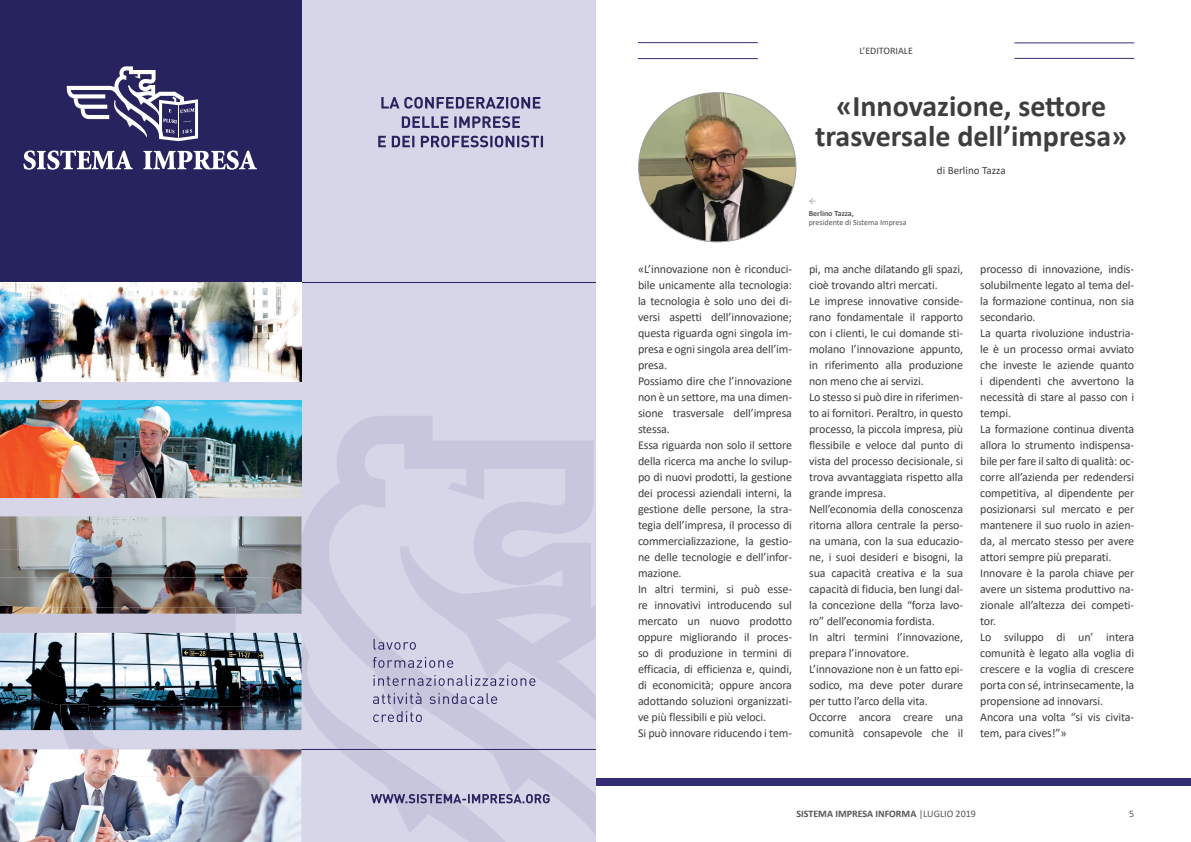
<style>
.page{position:relative;width:1191px;height:842px;background:#fff}
.page>*{position:absolute;margin:0;border:0;box-sizing:border-box;transform-origin:0 0}
.titolo_editoriale{font:700 30px/30px "Calibri";color:#3e3e3f;text-align:center}
.testo{font:12px/16px "Calibri";letter-spacing:-.01em;color:#3e3e3f;text-align:justify}
.titolo_editoriale-2{font:11px "Calibri";color:#3e3e3f}
.data{font:700 10px "Calibri";color:#545557}
.t1{font:10px "Calibri";color:#3e3e3f}
.t2{font:10px "Calibri";color:#545557}
.didascalia{font:8px/9px "Calibri";color:#545557}
.s1{font-weight:700}
.s2{font-weight:400}
</style>
<div class="page">
<div style="left:595px;top:778px;width:596px;height:7px;background:#322d74"></div>
<hr style="left:638px;top:58px;width:120px;height:1px;background:#322d74">
<hr style="left:638px;top:42px;width:120px;height:1px;background:#322d74">
<hr style="left:1014px;top:58px;width:120px;height:1px;background:#322d74">
<hr style="left:1014px;top:43px;width:120px;height:1px;background:#322d74">
<img style="left:638px;top:93px;width:158px;height:149px">
<div style="left:0;top:0;width:595px;height:462px;background:#d6d6e8"></div>
<svg style="left:337px;top:416px;width:256px;height:46px;background:#cdcce1"></svg>
<svg style="left:522px;top:722px;width:73px;height:120px;background:#d1d1e4"></svg>
<svg style="left:296px;top:722px;width:226px;height:120px;background:#d3d2e5"></svg>
<svg style="left:63px;top:730px;width:201px;height:19px;background:#d2d2e5"></svg>
<hr style="left:301px;top:282px;width:294px;height:1px;background:#27235e">
<div style="left:0;top:0;width:301px;height:282px;background:#27235e"></div>
<svg style="left:67px;top:66px;width:131px;height:75px"></svg>
<svg style="left:23px;top:150px;width:110px;height:20px"></svg>
<svg style="left:143px;top:150px;width:114px;height:20px"></svg>
<img style="left:0;top:400px;width:301px;height:62px">
<img style="left:0;top:282px;width:301px;height:100px">
<img style="left:0;top:749px;width:301px;height:93px">
<img style="left:70px;top:749px;width:194px;height:28px">
<img style="left:0;top:722px;width:301px;height:8px">
<img style="left:60px;top:722px;width:32px;height:8px">
<img style="left:0;top:462px;width:595px;height:260px">
<svg style="left:371px;top:736px;width:178px;height:97px;background:#c8c8dd"></svg>
<hr style="left:301px;top:749px;width:294px;height:1px;background:#27235e">
<svg style="left:378px;top:136px;width:165px;height:11px;background:#8583a8"></svg>
<svg style="left:402px;top:116px;width:118px;height:12px"></svg>
<svg style="left:381px;top:97px;width:159px;height:12px;background:#8785aa"></svg>
<p class="t1" style="left:859px;top:44px;width:55px">L’EDITORIALE</p>
<p class="testo" style="left:638px;top:260px;width:156px">«L’innovazione non è riconduci&shy;bile unicamente alla tecnologia: la tecnologia è solo uno dei di&shy;versi aspetti dell’innovazione; questa riguarda ogni singola im&shy;presa e ogni singola area dell’im&shy;presa.</p>
<p class="testo" style="left:638px;top:372px;width:156px">Possiamo dire che l’innovazione non è un settore, ma una dimen&shy;sione trasversale dell’impresa stessa.</p>
<p class="testo" style="left:638px;top:436px;width:156px">Essa riguarda non solo il settore della ricerca ma anche lo svilup&shy;po di nuovi prodotti, la gestione dei processi aziendali interni, la gestione delle persone, la stra&shy;tegia dell’impresa, il processo di commercializzazione, la gestio&shy;ne delle tecnologie e dell’infor&shy;mazione.</p>
<p class="testo" style="left:638px;top:580px;width:156px">In altri termini, si può esse&shy;re innovativi introducendo sul mercato un nuovo prodotto oppure migliorando il proces&shy;so di produzione in termini di efficacia, di efficienza e, quindi, di economicità; oppure ancora adottando soluzioni organizzati&shy;ve più flessibili e più veloci.</p>
<p class="testo" style="left:638px;top:724px;width:156px">Si può innovare riducendo i tem-</p>
<p class="titolo_editoriale" style="left:815px;top:91px;width:314px">«Innovazione, settore trasversale dell’impresa»</p>
<p class="titolo_editoriale-2" style="left:937px;top:163px;width:70px">di Berlino Tazza</p>
<p class="didascalia" style="left:808px;top:209px;width:99px"><span class="s1">Berlino Tazza,<br></span>presidente di Sistema Impresa</p>
<p class="testo" style="left:809px;top:260px;width:155px">pi, ma anche dilatando gli spazi, cioè trovando altri mercati.</p>
<p class="testo" style="left:809px;top:292px;width:156px">Le imprese innovative conside&shy;rano fondamentale il rapporto con i clienti, le cui domande sti&shy;molano l’innovazione appunto, in riferimento alla produzione non meno che ai servizi.</p>
<p class="testo" style="left:809px;top:388px;width:156px;text-align:left">Lo stesso si può dire in riferimen&shy;to ai fornitori. Peraltro, in questo processo, la piccola impresa, più flessibile e veloce dal punto di vista del processo decisionale, si trova avvantaggiata rispetto alla grande impresa.</p>
<p class="testo" style="left:809px;top:500px;width:156px">Nell’economia della conoscenza ritorna allora centrale la perso&shy;na umana, con la sua educazio&shy;ne, i suoi desideri e bisogni, la sua capacità creativa e la sua capacità di fiducia, ben lungi dal&shy;la concezione della “forza lavo&shy;ro” dell’economia fordista.</p>
<p class="testo" style="left:809px;top:628px;width:155px">In altri termini l’innovazione, prepara l’innovatore.</p>
<p class="testo" style="left:809px;top:660px;width:156px">L’innovazione non è un fatto epi&shy;sodico, ma deve poter durare per tutto l’arco della vita.</p>
<p class="testo" style="left:809px;top:708px;width:156px">Occorre ancora creare una comunità consapevole che il</p>
<p class="testo" style="left:980px;top:260px;width:156px">processo di innovazione, indis&shy;solubilmente legato al tema del&shy;la formazione continua, non sia secondario.</p>
<p class="testo" style="left:980px;top:324px;width:156px">La quarta rivoluzione industria&shy;le è un processo ormai avviato che investe le aziende quanto i dipendenti che avvertono la necessità di stare al passo con i tempi.</p>
<p class="testo" style="left:980px;top:420px;width:156px">La formazione continua diventa allora lo strumento indispensa&shy;bile per fare il salto di qualità: oc&shy;corre all’azienda per redendersi competitiva, al dipendente per posizionarsi sul mercato e per mantenere il suo ruolo in azien&shy;da, al mercato stesso per avere attori sempre più preparati.</p>
<p class="testo" style="left:980px;top:564px;width:156px">Innovare è la parola chiave per avere un sistema produttivo na&shy;zionale all’altezza dei competi&shy;tor.</p>
<p class="testo" style="left:980px;top:628px;width:156px">Lo sviluppo di un’ intera comunità è legato alla voglia di crescere e la voglia di crescere porta con sé, intrinsecamente, la propensione ad innovarsi.</p>
<p class="testo" style="left:980px;top:708px;width:156px">Ancora una volta “si vis civita&shy;tem, para cives!”»</p>
<p class="data" style="left:796px;top:807px;width:181px">SISTEMA IMPRESA INFORMA <span class="s2">|LUGLIO 2019</span></p>
<p class="t2" style="left:1129px;top:807px;width:7px">5</p>
</div>
